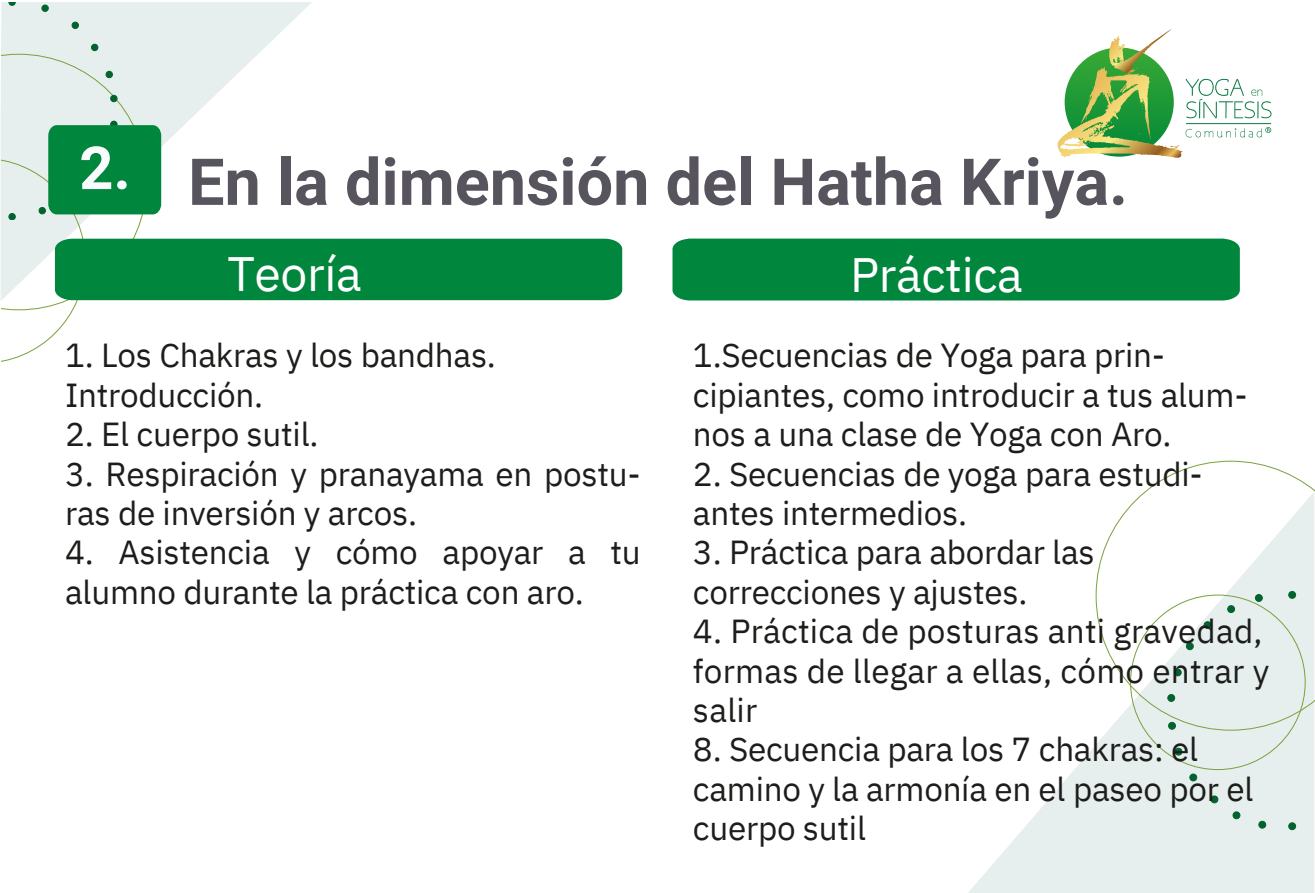
<style>
.page{position:relative;width:1315px;height:893px;background:#fff}
.page>*{position:absolute;margin:0;border:0;box-sizing:border-box;transform-origin:0 0}
.t1{font:700 64.75px "Roboto";color:#57545e}
.t2{font:700 59.5px "Roboto";color:#fafbfc}
.t3{font:48.12px "IBM Plex Sans";letter-spacing:-.01em;color:#fff}
.t4{font:33.25px/39.4px "IBM Plex Sans";letter-spacing:-.01em;color:#1d1d1b}
</style>
<div class="page">
<svg style="left:1px;top:2px;width:311px;height:52px;fill:#e6efed"></svg>
<svg style="left:8px;top:2px;width:8px;height:4px"></svg>
<svg style="left:42px;top:5px;width:6px;height:5px"></svg>
<div style="left:41px;top:5px;width:8px;height:7px;border:1px solid #02632f;border-radius:50%"></div>
<div style="left:91px;top:44px;width:7px;height:7px;background:#02632f;border-radius:50%"></div>
<div style="left:91px;top:44px;width:7px;height:7px;border:1px solid #02632f;border-radius:50%"></div>
<div style="left:72px;top:22px;width:6px;height:7px;background:#02632f;border-radius:50%"></div>
<div style="left:72px;top:22px;width:7px;height:7px;border:1px solid #02632f;border-radius:50%"></div>
<svg style="left:0;top:54px;width:622px;height:308px"></svg>
<div style="left:672px;top:239px;width:567px;height:61px;background:#00863d"></div>
<svg style="left:1057px;top:29px;width:214px;height:129px"></svg>
<svg style="left:969px;top:730px;width:344px;height:162px;fill:#e6efed"></svg>
<div style="left:1174px;top:748px;width:7px;height:7px;background:#02632f;border-radius:50%"></div>
<div style="left:1174px;top:747px;width:8px;height:8px;border:1px solid #02632f;border-radius:50%"></div>
<div style="left:1189px;top:774px;width:7px;height:6px;background:#02632f;border-radius:50%"></div>
<div style="left:1189px;top:773px;width:7px;height:8px;border:1px solid #02632f;border-radius:50%"></div>
<div style="left:1210px;top:796px;width:7px;height:6px;background:#02632f;border-radius:50%"></div>
<div style="left:1210px;top:795px;width:8px;height:8px;border:1px solid #02632f;border-radius:50%"></div>
<div style="left:1232px;top:811px;width:7px;height:7px;background:#02632f;border-radius:50%"></div>
<div style="left:1232px;top:811px;width:8px;height:8px;border:1px solid #02632f;border-radius:50%"></div>
<div style="left:1258px;top:821px;width:7px;height:7px;background:#02632f;border-radius:50%"></div>
<div style="left:1258px;top:820px;width:7px;height:8px;border:1px solid #02632f;border-radius:50%"></div>
<div style="left:1288px;top:822px;width:7px;height:7px;background:#02632f;border-radius:50%"></div>
<div style="left:1287px;top:822px;width:8px;height:8px;border:1px solid #02632f;border-radius:50%"></div>
<svg style="left:1095px;top:460px;width:219px;height:270px"></svg>
<p class="t2" style="left:79px;top:134px;width:53px">2.</p>
<p class="t1" style="left:188px;top:145px;width:941px">En la dimensión del Hatha Kriya.</p>
<h1 class="t3" style="left:227px;top:241px;width:136px">Teoría</h1>
<h2 class="t3" style="left:849px;top:242px;width:174px">Práctica</h2>
<h1 class="t4" style="left:65px;top:335px;width:432px">1. Los Chakras y los bandhas.<br>Introducción.</h1>
<p class="t4" style="left:65px;top:414px;width:255px">2. El cuerpo sutil.</p>
<h2 class="t4" style="left:65px;top:453px;width:577px">3. Respiración y pranayama en postu&shy;ras de inversión y arcos.</h2>
<p class="t4" style="left:65px;top:532px;width:577px">4. Asistencia y cómo apoyar a tu alumno durante la práctica con aro.</p>
<p class="t4" style="left:693px;top:335px;width:556px">1.Secuencias de Yoga para prin&shy;cipiantes, como introducir a tus alum&shy;nos a una clase de Yoga con Aro.</p>
<p class="t4" style="left:693px;top:453px;width:511px">2. Secuencias de yoga para estudi&shy;antes intermedios.</p>
<p class="t4" style="left:693px;top:532px;width:403px">3. Práctica para abordar las correcciones y ajustes.</p>
<p class="t4" style="left:693px;top:611px;width:578px">4. Práctica de posturas anti gravedad, formas de llegar a ellas, cómo entrar y salir</p>
<p class="t4" style="left:693px;top:729px;width:562px">8. Secuencia para los 7 chakras: el camino y la armonía en el paseo por el cuerpo sutil</p>
</div>
